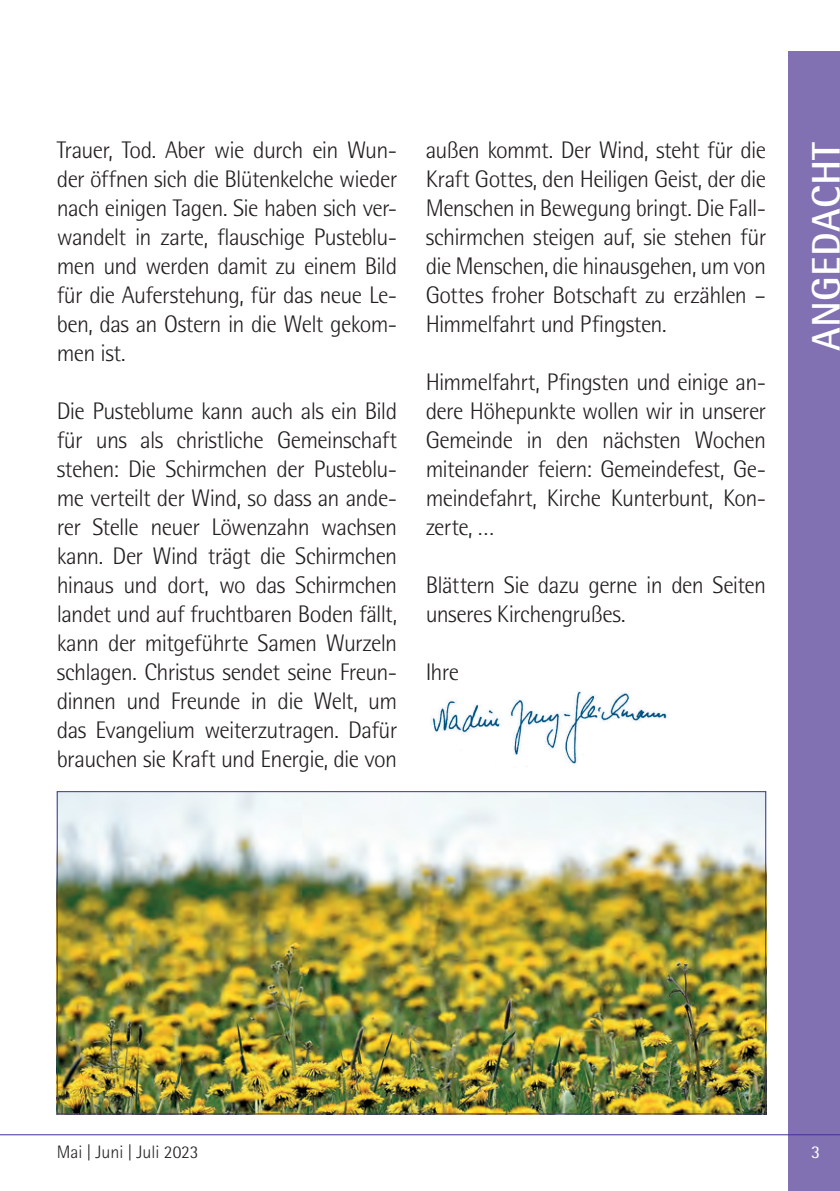
<style>
.page{position:relative;width:840px;height:1191px;background:#fff}
.page>*{position:absolute;margin:0;border:0;box-sizing:border-box;transform-origin:0 0}
.t1{font:700 40px "Rotis Semi Sans Std";letter-spacing:.01em;color:#fff}
.t2{font:300 24px/29px "Rotis Semi Sans Std";letter-spacing:-.025em;color:#231f20;text-align:justify}
.t3{font:300 18px "Rotis Semi Sans Std";color:#231f20}
.t4{font:18px "Rotis Semi Sans Std";color:#fff}
</style>
<div class="page">
<div style="left:788px;top:51px;width:51px;height:1140px;background:#8171b3"></div>
<img style="left:431px;top:691px;width:236px;height:76px">
<hr style="left:0;top:1134px;width:839px;height:1px;background:#452f92">
<img style="left:59px;top:793px;width:704px;height:319px">
<p class="t2" style="left:57px;top:136px;width:342px">Trauer, Tod. Aber wie durch ein Wun&shy;der öffnen sich die Blütenkelche wieder nach einigen Tagen. Sie haben sich ver&shy;wandelt in zarte, flauschige Pusteblu&shy;men und werden damit zu einem Bild für die Auferstehung, für das neue Le&shy;ben, das an Ostern in die Welt gekom&shy;men ist.</p>
<p class="t2" style="left:57px;top:397px;width:342px">Die Pusteblume kann auch als ein Bild für uns als christliche Gemeinschaft stehen: Die Schirmchen der Pusteblu&shy;me verteilt der Wind, so dass an ande&shy;rer Stelle neuer Löwenzahn wachsen kann. Der Wind trägt die Schirmchen hinaus und dort, wo das Schirmchen landet und auf fruchtbaren Boden fällt, kann der mitgeführte Samen Wurzeln schlagen. Christus sendet seine Freun&shy;dinnen und Freunde in die Welt, um das Evangelium weiterzutragen. Dafür brauchen sie Kraft und Energie, die von</p>
<p class="t2" style="left:425px;top:136px;width:342px">außen kommt. Der Wind, steht für die Kraft Gottes, den Heiligen Geist, der die Menschen in Bewegung bringt. Die Fall&shy;schirmchen steigen auf, sie stehen für die Menschen, die hinausgehen, um von Gottes froher Botschaft zu erzählen – Himmelfahrt und Pfingsten.</p>
<p class="t2" style="left:425px;top:368px;width:342px">Himmelfahrt, Pfingsten und einige an&shy;dere Höhepunkte wollen wir in unserer Gemeinde in den nächsten Wochen miteinander feiern: Gemeindefest, Ge&shy;meindefahrt, Kirche Kunterbunt, Kon&shy;zerte, …</p>
<p class="t2" style="left:425px;top:571px;width:342px">Blättern Sie dazu gerne in den Seiten unseres Kirchengrußes.</p>
<p class="t2" style="left:425px;top:658px;width:35px">Ihre</p>
<h1 class="t1" style="left:801px;top:351px;width:211px;rotate:-90deg">ANGEDACHT</h1>
<p class="t3" style="left:57px;top:1141px;width:143px">Mai | Juni | Juli 2023</p>
<p class="t4" style="left:810px;top:1141px;width:11px">3</p>
</div>
